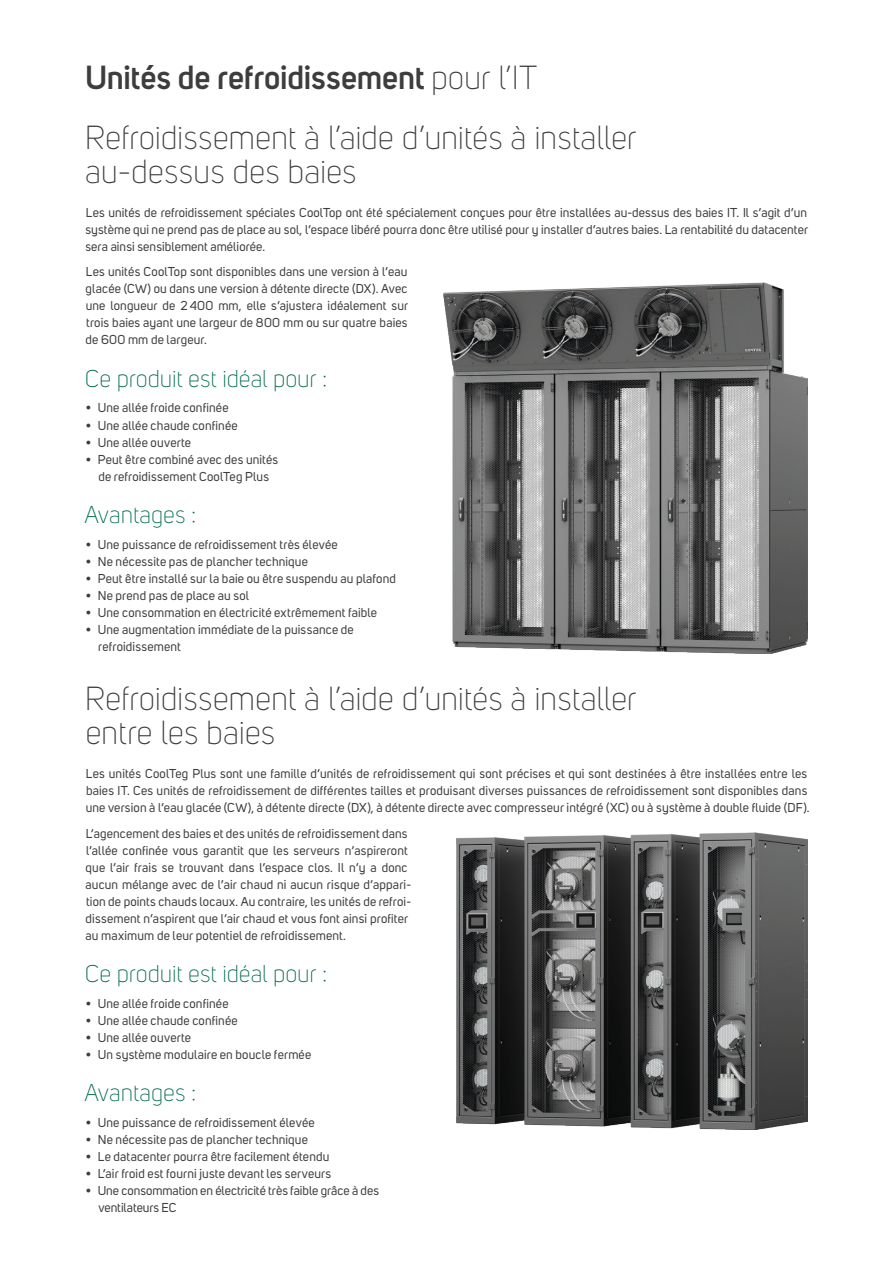
<style>
.page{position:relative;width:893px;height:1263px;background:#fff}
.page>*{position:absolute;margin:0;border:0;box-sizing:border-box;transform-origin:0 0}
.t1{font:300 33px/59.6px "Uni Sans";letter-spacing:-.005em;color:#3d3d3c}
.t2{font:300 24px "Uni Sans";letter-spacing:-.005em;color:#00694f}
.t3{font:12.75px/17px "Uni Sans";letter-spacing:.01em;color:#3d3d3c}
.s1{font-weight:600}
</style>
<div class="page">
<img style="left:443px;top:283px;width:365px;height:371px">
<img style="left:456px;top:832px;width:352px;height:297px">
<h1 class="t1" style="left:85px;top:49px;width:553px"><span class="s1">Unités de refroidissement</span> pour l’IT<br>Refroidissement à l’aide d’unités à installer</h1>
<h1 class="t1" style="left:85px;top:142px;width:273px">au-dessus des baies</h1>
<p class="t3" style="left:85px;top:204px;width:724px;text-align:justify">Les unités de refroidissement spéciales CoolTop ont été spécialement conçues pour être installées au-dessus des baies IT. Il s’agit d’un système qui ne prend pas de place au sol, l’espace libéré pourra donc être utilisé pour y installer d’autres baies. La rentabilité du datacenter sera ainsi sensiblement améliorée.</p>
<p class="t3" style="left:86px;top:264px;width:324px;text-align:justify">Les unités CoolTop sont disponibles dans une version à l’eau glacée (CW) ou dans une version à détente directe (DX). Avec une longueur de 2 400 mm, elle s’ajustera idéalement sur trois baies ayant une largeur de 800 mm ou sur quatre baies de 600 mm de largeur.</p>
<h2 class="t2" style="left:85px;top:365px;width:244px">Ce produit est idéal pour :</h2>
<p class="t3" style="left:86px;top:400px;width:144px">• Une allée froide confinée</p>
<p class="t3" style="left:86px;top:417px;width:153px">• Une allée chaude confinée</p>
<p class="t3" style="left:86px;top:434px;width:107px">• Une allée ouverte</p>
<p class="t3" style="left:86px;top:451px;width:194px;text-align:center">• Peut être combiné avec des unités de refroidissement CoolTeg Plus</p>
<h2 class="t2" style="left:84px;top:501px;width:113px">Avantages :</h2>
<p class="t3" style="left:86px;top:536px;width:253px">• Une puissance de refroidissement très élevée</p>
<p class="t3" style="left:86px;top:553px;width:224px">• Ne nécessite pas de plancher technique</p>
<p class="t3" style="left:86px;top:570px;width:312px">• Peut être installé sur la baie ou être suspendu au plafond</p>
<p class="t3" style="left:86px;top:587px;width:165px">• Ne prend pas de place au sol</p>
<p class="t3" style="left:86px;top:604px;width:293px">• Une consommation en électricité extrêmement faible</p>
<p class="t3" style="left:98px;top:621px;width:257px;text-indent:-12px">• Une augmentation immédiate de la puissance de refroidissement</p>
<h1 class="t1" style="left:85px;top:682px;width:553px;line-height:34px">Refroidissement à l’aide d’unités à installer entre les baies</h1>
<p class="t3" style="left:86px;top:765px;width:725px">Les unités CoolTeg Plus sont une famille d’unités de refroidissement qui sont précises et qui sont destinées à être installées entre les baies IT. Ces unités de refroidissement de différentes tailles et produisant diverses puissances de refroidissement sont disponibles dans une version à l’eau glacée (CW), à détente directe (DX), à détente directe avec compresseur intégré (XC) ou à système à double fluide (DF).</p>
<p class="t3" style="left:86px;top:825px;width:327px">L’agencement des baies et des unités de refroidissement dans l’allée confinée vous garantit que les serveurs n’aspireront que l’air frais se trouvant dans l’espace clos. Il n’y a donc aucun mélange avec de l’air chaud ni aucun risque d’appari&shy;tion de points chauds locaux. Au contraire, les unités de refroi&shy;dissement n’aspirent que l’air chaud et vous font ainsi profiter au maximum de leur potentiel de refroidissement.</p>
<h2 class="t2" style="left:85px;top:960px;width:244px">Ce produit est idéal pour :</h2>
<p class="t3" style="left:86px;top:995px;width:144px">• Une allée froide confinée</p>
<p class="t3" style="left:86px;top:1012px;width:153px">• Une allée chaude confinée</p>
<p class="t3" style="left:86px;top:1029px;width:107px">• Une allée ouverte</p>
<p class="t3" style="left:86px;top:1046px;width:227px">• Un système modulaire en boucle fermée</p>
<h2 class="t2" style="left:84px;top:1079px;width:113px">Avantages :</h2>
<p class="t3" style="left:86px;top:1114px;width:230px">• Une puissance de refroidissement élevée</p>
<p class="t3" style="left:86px;top:1131px;width:224px">• Ne nécessite pas de plancher technique</p>
<p class="t3" style="left:86px;top:1148px;width:245px">• Le datacenter pourra être facilement étendu</p>
<p class="t3" style="left:86px;top:1165px;width:247px">• L’air froid est fourni juste devant les serveurs</p>
<p class="t3" style="left:98px;top:1182px;width:282px;text-indent:-13px">• Une consommation en électricité très faible grâce à des ventilateurs EC</p>
</div>
